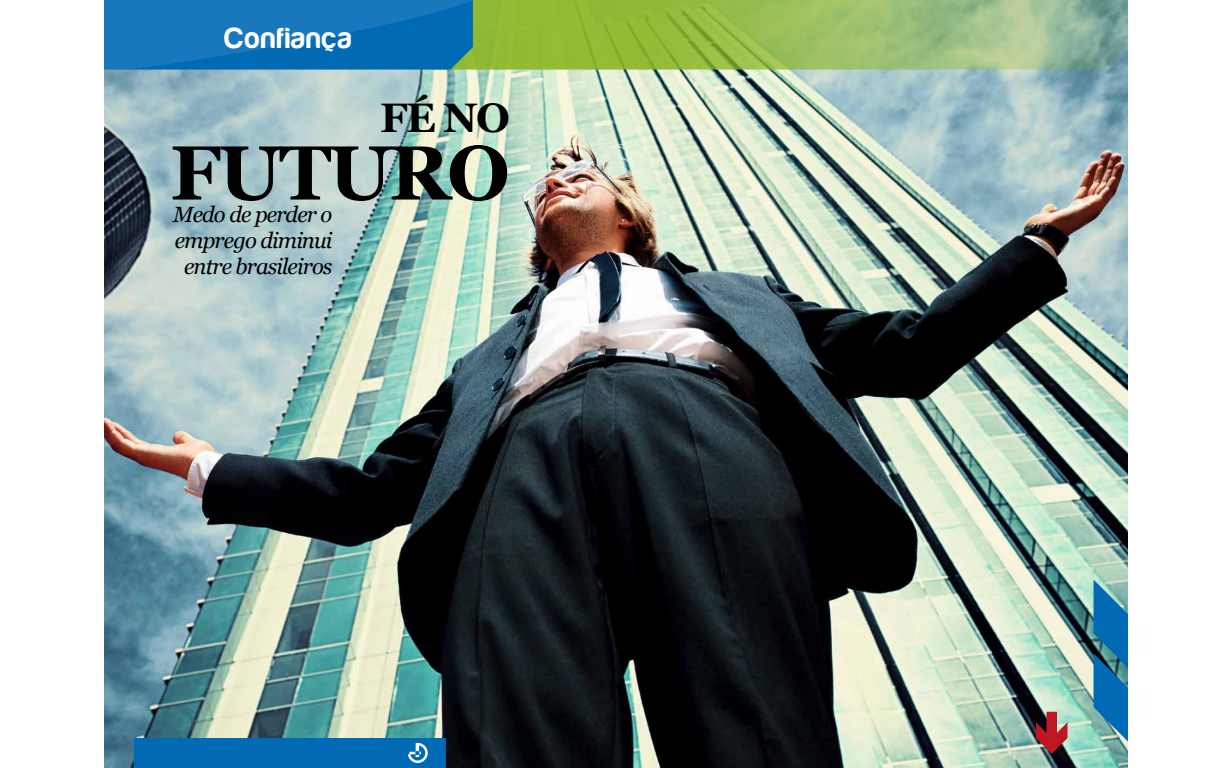
<style>
.page{position:relative;width:1232px;height:768px;background:#fff}
.page>*{position:absolute;margin:0;border:0;box-sizing:border-box;transform-origin:0 0}
.t1{font:700 76.6px "Georgia";letter-spacing:-.04em;color:#000}
.t2{font:700 41.2px "Georgia";color:#000}
.t3{font:30px "Harabara";color:#fff}
.t4{font:italic 22px/26px "Georgia";letter-spacing:-.04em;color:#000;text-align:center}
</style>
<div class="page">
<img style="left:104px;top:70px;width:1024px;height:698px">
<svg style="left:473px;top:0;width:655px;height:70px"></svg>
<svg style="left:104px;top:0;width:369px;height:70px"></svg>
<div style="left:134px;top:738px;width:312px;height:30px;background:#006ab4"></div>
<svg style="left:1036px;top:712px;width:32px;height:42px"></svg>
<svg style="left:1094px;top:580px;width:34px;height:161px"></svg>
<h3 class="t3" style="left:225px;top:22px;width:128px">Confiança</h3>
<h2 class="t2" style="left:380px;top:95px;width:97px">FÉ NO</h2>
<h1 class="t1" style="left:170px;top:130px;width:327px">FUTURO</h1>
<p class="t4" style="left:173px;top:202px;width:161px">Medo de perder o emprego diminui entre brasileiros</p>
</div>
